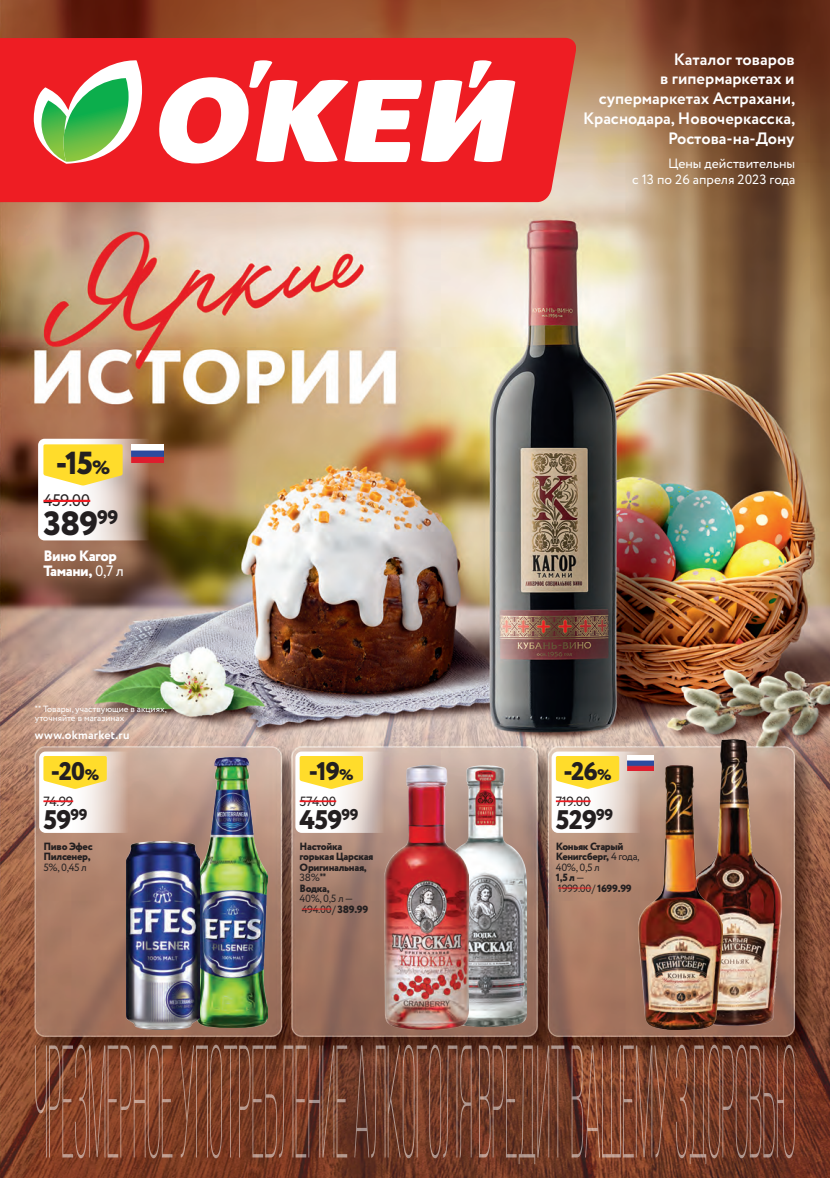
<style>
.page{position:relative;width:830px;height:1178px;background:#fff}
.page>*{position:absolute;margin:0;border:0;box-sizing:border-box;transform-origin:0 0}
.t1{font:800 33.6px "Circe";color:#231f20}
.t2{font:800 31.8px "Circe";color:#231f20}
.t3{font:800 26.85px "Circe";letter-spacing:-.03em;color:#231f20}
.t4{font:800 25.5px "Circe";color:#231f20}
.t5{font:16.65px "Circe";color:#231f20}
.t6{font:700 16.5px/19.8px "Circe";color:#fff;text-align:right}
.t7{font:800 15px/15px "Circe";letter-spacing:-.03em;color:#fff}
.t8{font:13.5px/16.2px "Circe";color:#fff;text-align:right}
.t9{font:13.35px "Circe";letter-spacing:-.03em;color:#231f20}
.t10{font:700 12px "Circe";letter-spacing:.02em;color:#fff}
.t11{font:800 10.5px/10.5px "Circe";letter-spacing:-.03em;color:#231f20}
.t12{font:10.5px/10.5px "Circe";letter-spacing:-.03em;color:#231f20}
.t13{font:9px/9px "Circe";color:#fff}
.s1{font-size:19.2px}
.s2{font-weight:400}
.s3{font-family:"PT Sans"}
.s4{font-size:15.3px}
.s5{font-family:"PT Sans";font-weight:700;font-stretch:condensed}
.s6{font-weight:800}
</style>
<div class="page">
<img style="left:0;top:0;width:829px;height:1178px">
<img style="left:688px;top:739px;width:92px;height:286px">
<img style="left:637px;top:765px;width:85px;height:265px">
<svg style="left:551px;top:751px;width:98px;height:82px"></svg>
<hr style="left:555px;top:800px;width:35px;height:2px;background:#ee1d23">
<svg style="left:555px;top:756px;width:64px;height:33px;background:#fedf46"></svg>
<hr style="left:557px;top:888px;width:34px;height:1px;background:#ee1d23">
<img style="left:627px;top:756px;width:26px;height:15px">
<img style="left:468px;top:766px;width:58px;height:260px">
<img style="left:384px;top:766px;width:84px;height:264px">
<svg style="left:295px;top:751px;width:98px;height:82px"></svg>
<hr style="left:299px;top:800px;width:37px;height:2px;background:#ee1d23">
<svg style="left:299px;top:756px;width:64px;height:33px;background:#fedf46"></svg>
<hr style="left:301px;top:909px;width:30px;height:1px;background:#ee1d23">
<img style="left:196px;top:757px;width:72px;height:270px">
<img style="left:126px;top:842px;width:73px;height:188px">
<svg style="left:39px;top:751px;width:98px;height:82px"></svg>
<hr style="left:43px;top:800px;width:30px;height:2px;background:#ee1d23">
<svg style="left:43px;top:756px;width:64px;height:33px;background:#fedf45"></svg>
<svg style="left:38px;top:439px;width:122px;height:101px"></svg>
<hr style="left:43px;top:500px;width:47px;height:2px;background:#ee1d23">
<svg style="left:43px;top:444px;width:80px;height:41px;background:#fcdd43"></svg>
<img style="left:131px;top:444px;width:32px;height:19px">
<div style="left:0;top:38px;width:575px;height:164px;background:#ee1d23"></div>
<svg style="left:158px;top:60px;width:357px;height:103px"></svg>
<svg style="left:33px;top:59px;width:109px;height:105px"></svg>
<svg style="left:35px;top:1045px;width:759px;height:119px;background:#7c4631"></svg>
<h2 class="t2" style="left:56px;top:441px;width:56px">-15<span class="s1">%</span></h2>
<h3 class="t5" style="left:43px;top:490px;width:48px">459.00</h3>
<h1 class="t1" style="left:43px;top:501px;width:77px">389<sup>99</sup></h1>
<h3 class="t7" style="left:43px;top:549px;width:82px">Вино Кагор<br>Тамани, <span class="s2">0,7 л</span></h3>
<p class="t13" style="left:35px;top:705px;width:133px"><span class="s3">**</span> Товары, участвующие в акциях, уточняйте в магазинах</p>
<p class="t10" style="left:35px;top:727px;width:96px">www.okmarket.ru</p>
<h3 class="t4" style="left:51px;top:754px;width:50px">-20<span class="s4">%</span></h3>
<p class="t9" style="left:43px;top:792px;width:31px">74.99</p>
<h3 class="t3" style="left:43px;top:801px;width:46px">59<sup>99</sup></h3>
<p class="t11" style="left:43px;top:841px;width:51px">Пиво Эфес<br>Пилсенер,</p>
<p class="t12" style="left:43px;top:862px;width:45px">5%, 0,45 л</p>
<h3 class="t4" style="left:309px;top:754px;width:46px">-19<span class="s4">%</span></h3>
<p class="t9" style="left:299px;top:792px;width:38px">574.00</p>
<h3 class="t3" style="left:299px;top:801px;width:60px">459<sup>99</sup></h3>
<p class="t11" style="left:299px;top:841px;width:75px">Настойка горькая Царская<br>Оригинальная,<br><span class="s2">38%</span><span class="s5">**<br></span>Водка,</p>
<p class="t12" style="left:299px;top:893px;width:70px">40%, 0,5 л —<br>494.00/ <span class="s6">389.99</span></p>
<h3 class="t6" style="left:582px;top:50px;width:214px">Каталог товаров<br>в гипермаркетах и супермаркетах Астрахани,<br>Краснодара, Новочеркасска,<br>Ростова-на-Дону</h3>
<p class="t8" style="left:631px;top:156px;width:164px">Цены действительны<br>с 13 по 26 апреля 2023 года</p>
<h3 class="t4" style="left:563px;top:754px;width:50px">-26<span class="s4">%</span></h3>
<p class="t9" style="left:555px;top:792px;width:36px">719.00</p>
<h3 class="t3" style="left:555px;top:801px;width:59px">529<sup>99</sup></h3>
<p class="t11" style="left:555px;top:841px;width:85px">Коньяк Старый<br>Кенигсберг, <span class="s2">4 года,<br>40%, 0,5 л<br></span>1,5 л <span class="s2">—<br>1999.00/</span> 1699.99</p>
</div>
